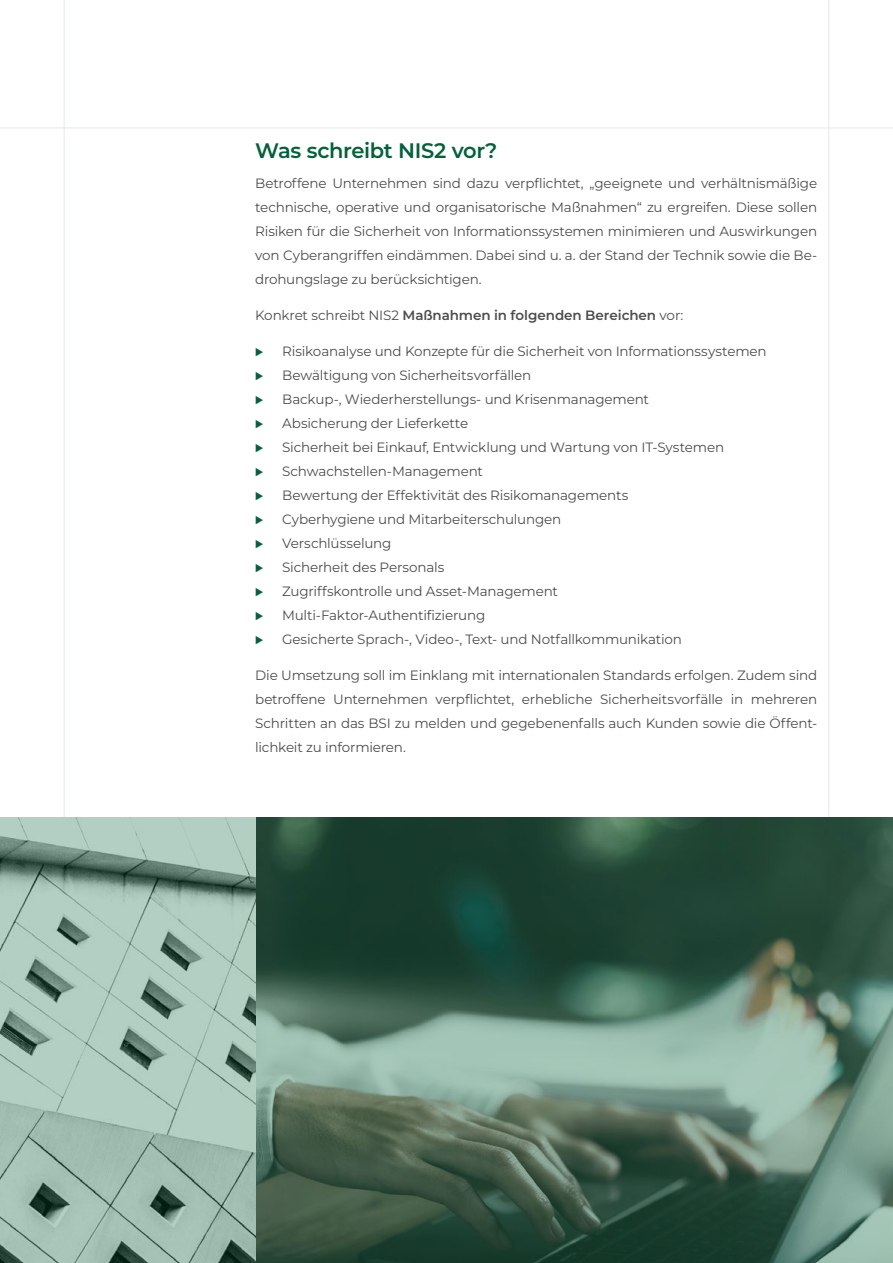
<style>
.page{position:relative;width:893px;height:1263px;background:#fff}
.page>*{position:absolute;margin:0;border:0;box-sizing:border-box;transform-origin:0 0}
.t1{font:600 21px "Montserrat";letter-spacing:-.02em;color:#03623b}
.t2{font:13.5px/24px "Montserrat";letter-spacing:-.01em;color:#4d4d4f;text-align:justify}
.t3{font:600 13.5px "Montserrat";letter-spacing:-.005em;color:#4d4d4f}
.t4{font:13.5px "Proxima Nova";color:#03623b}
.s1{font-weight:400}
</style>
<div class="page">
<hr style="left:0;top:128px;width:893px;height:1px;background:#e6e7e8">
<hr style="left:64px;top:0;width:1px;height:1263px;background:#e6e7e8">
<hr style="left:828px;top:0;width:1px;height:1263px;background:#e6e7e8">
<img style="left:0;top:818px;width:893px;height:445px">
<h1 class="t1" style="left:255px;top:135px;width:244px">Was schreibt NIS2 vor?</h1>
<p class="t2" style="left:255px;top:170px;width:564px">Betroffene Unternehmen sind dazu verpflichtet, „geeignete und verhältnismäßige technische, operative und organisatorische Maßnahmen“ zu ergreifen. Diese sollen Risiken für die Sicherheit von Informationssystemen minimieren und Auswirkungen von Cyberangriffen eindämmen. Dabei sind u. a. der Stand der Technik sowie die Be&shy;drohungslage zu berücksichtigen.</p>
<p class="t3" style="left:255px;top:305px;width:430px"><span class="s1">Konkret schreibt NIS2</span> Maßnahmen in folgenden Bereichen <span class="s1">vor:</span></p>
<p class="t4" style="left:255px;top:345px;width:9px">⊲</p>
<p class="t2" style="left:282px;top:338px;width:486px">Risikoanalyse und Konzepte für die Sicherheit von Informationssystemen</p>
<p class="t4" style="left:255px;top:369px;width:9px">⊲</p>
<p class="t2" style="left:282px;top:362px;width:251px">Bewältigung von Sicherheitsvorfällen</p>
<p class="t4" style="left:255px;top:393px;width:9px">⊲</p>
<p class="t2" style="left:282px;top:386px;width:368px">Backup-, Wiederherstellungs- und Krisenmanagement</p>
<p class="t4" style="left:255px;top:417px;width:9px">⊲</p>
<p class="t2" style="left:282px;top:410px;width:188px">Absicherung der Lieferkette</p>
<p class="t4" style="left:255px;top:441px;width:9px">⊲</p>
<p class="t2" style="left:282px;top:434px;width:443px">Sicherheit bei Einkauf, Entwicklung und Wartung von IT-Systemen</p>
<p class="t4" style="left:255px;top:465px;width:9px">⊲</p>
<p class="t2" style="left:282px;top:458px;width:202px">Schwachstellen-Management</p>
<p class="t4" style="left:255px;top:489px;width:9px">⊲</p>
<p class="t2" style="left:282px;top:482px;width:348px">Bewertung der Effektivität des Risikomanagements</p>
<p class="t4" style="left:255px;top:513px;width:9px">⊲</p>
<p class="t2" style="left:282px;top:506px;width:281px">Cyberhygiene und Mitarbeiterschulungen</p>
<p class="t4" style="left:255px;top:537px;width:9px">⊲</p>
<p class="t2" style="left:282px;top:530px;width:111px">Verschlüsselung</p>
<p class="t4" style="left:255px;top:561px;width:9px">⊲</p>
<p class="t2" style="left:282px;top:554px;width:164px">Sicherheit des Personals</p>
<p class="t4" style="left:255px;top:585px;width:9px">⊲</p>
<p class="t2" style="left:282px;top:578px;width:277px">Zugriffskontrolle und Asset-Management</p>
<p class="t4" style="left:255px;top:609px;width:9px">⊲</p>
<p class="t2" style="left:282px;top:602px;width:205px">Multi-Faktor-Authentifizierung</p>
<p class="t4" style="left:255px;top:633px;width:9px">⊲</p>
<p class="t2" style="left:282px;top:626px;width:401px">Gesicherte Sprach-, Video-, Text- und Notfallkommunikation</p>
<p class="t2" style="left:255px;top:662px;width:564px">Die Umsetzung soll im Einklang mit internationalen Standards erfolgen. Zudem sind betroffene Unternehmen verpflichtet, erhebliche Sicherheitsvorfälle in mehreren Schritten an das BSI zu melden und gegebenenfalls auch Kunden sowie die Öffent&shy;lichkeit zu informieren.</p>
</div>
